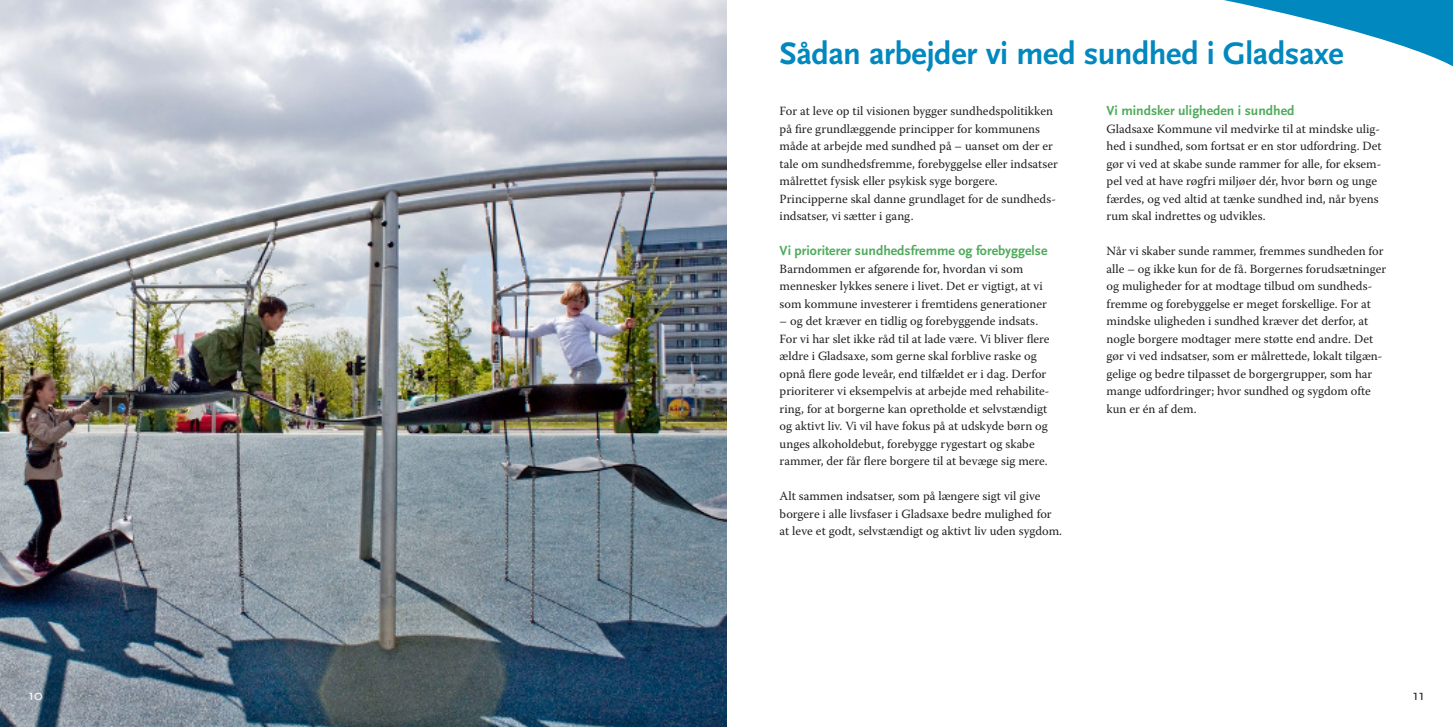
<style>
.page{position:relative;width:1453px;height:727px;background:#fff}
.page>*{position:absolute;margin:0;border:0;box-sizing:border-box;transform-origin:0 0}
.t1{font:700 32.5px "Scala Sans";letter-spacing:-.01em;color:#0088bf}
.t2{font:15px "Scala Sans";color:#fff}
.t3{font:15px "Scala Sans";color:#231f20}
.t4{font:700 13.75px "Scala Sans";color:#50aa5c}
.t5{font:12.5px/17.5px "Warnock Pro";color:#231f20}
</style>
<div class="page">
<svg style="left:726px;top:0;width:727px;height:72px"></svg>
<img style="left:0;top:0;width:726px;height:726px">
<h1 class="t1" style="left:780px;top:36px;width:565px">Sådan arbejder vi med sundhed i Gladsaxe</h1>
<p class="t5" style="left:780px;top:102px;width:280px">For at leve op til visionen bygger sundhedspolitikken på fire grundlæggende principper for kommunens måde at arbejde med sundhed på – uanset om der er tale om sundhedsfremme, forebyggelse eller indsatser målrettet fysisk eller psykisk syge borgere.<br>Principperne skal danne grundlaget for de sundheds&shy;indsatser, vi sætter i gang.</p>
<p class="t4" style="left:780px;top:243px;width:269px">Vi prioriterer sundhedsfremme og forebyggelse</p>
<p class="t5" style="left:780px;top:259px;width:269px">Barndommen er afgørende for, hvordan vi som mennesker lykkes senere i livet. Det er vigtigt, at vi som kommune investerer i fremtidens generationer</p>
<p class="t5" style="left:780px;top:312px;width:271px">– og det kræver en tidlig og forebyggende indsats.<br>For vi har slet ikke råd til at lade være. Vi bliver flere ældre i Gladsaxe, som gerne skal forblive raske og opnå flere gode leveår, end tilfældet er i dag. Derfor prioriterer vi eksempelvis at arbejde med rehabilite&shy;ring, for at borgerne kan opretholde et selvstændigt og aktivt liv. Vi vil have fokus på at udskyde børn og unges alkoholdebut, forebygge rygestart og skabe rammer, der får flere borgere til at bevæge sig mere.</p>
<p class="t5" style="left:780px;top:487px;width:284px">Alt sammen indsatser, som på længere sigt vil give borgere i alle livsfaser i Gladsaxe bedre mulighed for at leve et godt, selvstændigt og aktivt liv uden sygdom.</p>
<p class="t4" style="left:1106px;top:103px;width:189px">Vi mindsker uligheden i sundhed</p>
<p class="t5" style="left:1106px;top:119px;width:277px">Gladsaxe Kommune vil medvirke til at mindske ulig&shy;hed i sundhed, som fortsat er en stor udfordring. Det gør vi ved at skabe sunde rammer for alle, for eksem&shy;pel ved at have røgfri miljøer dér, hvor børn og unge færdes, og ved altid at tænke sundhed ind, når byens rum skal indrettes og udvikles.</p>
<p class="t5" style="left:1106px;top:242px;width:281px">Når vi skaber sunde rammer, fremmes sundheden for alle – og ikke kun for de få. Borgernes forudsætninger og muligheder for at modtage tilbud om sundheds&shy;fremme og forebyggelse er meget forskellige. For at mindske uligheden i sundhed kræver det derfor, at nogle borgere modtager mere støtte end andre. Det gør vi ved indsatser, som er målrettede, lokalt tilgæn&shy;gelige og bedre tilpasset de borgergrupper, som har mange udfordringer; hvor sundhed og sygdom ofte kun er én af dem.</p>
<p class="t2" style="left:28px;top:687px;width:16px">10</p>
<p class="t3" style="left:1413px;top:687px;width:13px">11</p>
</div>
